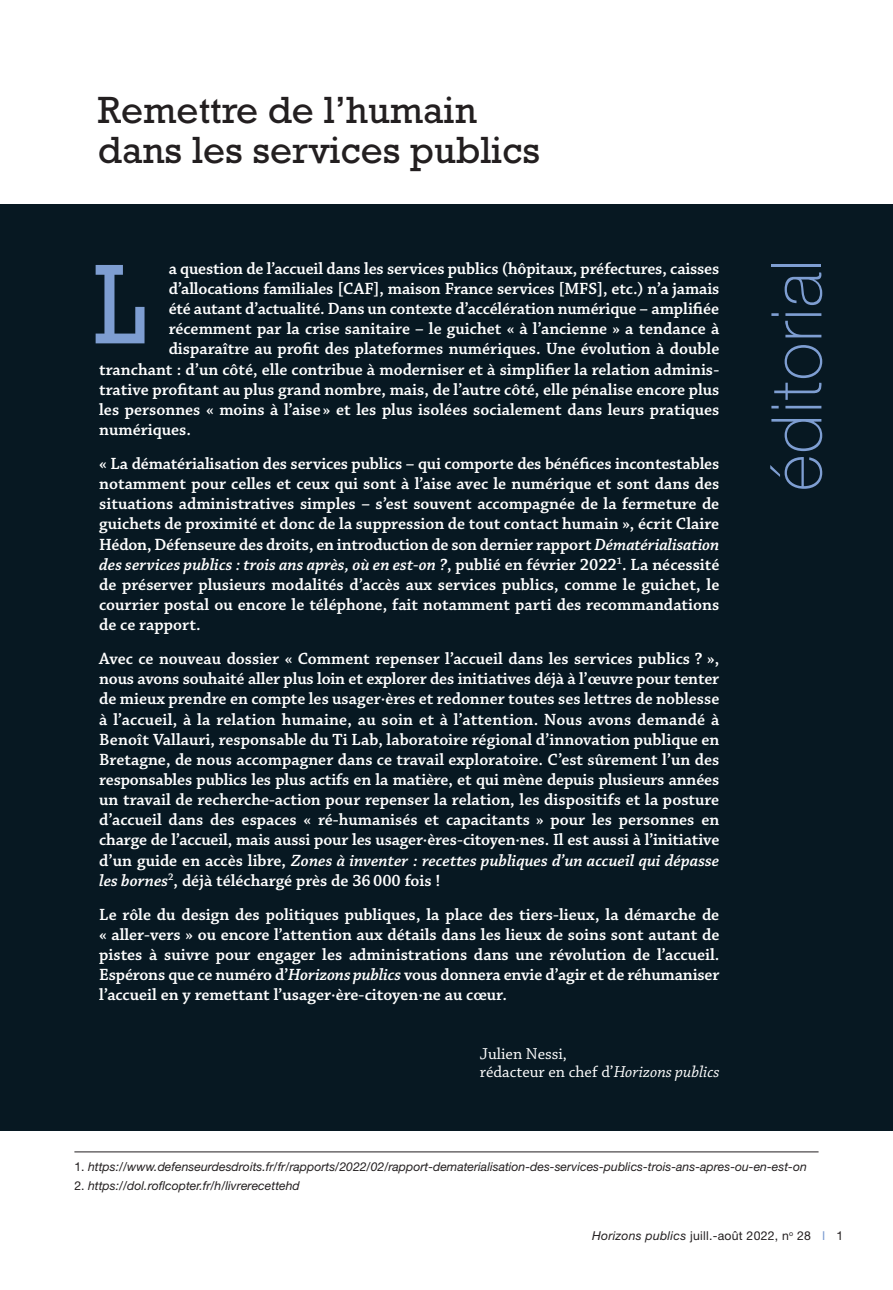
<style>
.page{position:relative;width:893px;height:1290px;background:#fff}
.page>*{position:absolute;margin:0;border:0;box-sizing:border-box;transform-origin:0 0}
.t1{font:115.5px "Rockwell Std";color:#7e9ed2;scale:.85 1}
.t2{font:100 70px "Helvetica Neue LT Std";letter-spacing:.02em;color:#7e9ed2}
.t3{font:38.5px/40.2px "Rockwell Std";color:#231f20}
.t4{font:600 17.15px/20.1px "Chaparral Pro";color:#fff;text-align:justify}
.t5{font:16.62px/18.4px "Chaparral Pro";color:#fff}
.t6{font:italic 12.25px "Helvetica Neue LT Std";color:#231f20}
.t7{font:12.25px "Helvetica Neue LT Std";letter-spacing:.02em;color:#231f20}
.s1{font-style:italic}
.s2{font-style:normal}
.s3{color:#7e9ed2}
</style>
<div class="page">
<div style="left:0;top:204px;width:893px;height:927px;background:#071822"></div>
<hr style="left:74px;top:1151px;width:745px;height:1px;background:#231f20">
<h3 class="t3" style="left:98px;top:89px;width:444px">Remettre de l’humain dans les services publics</h3>
<p class="t4" style="left:169px;top:259px;width:552px">a question de l’accueil dans les services publics (hôpitaux, préfectures, caisses</p>
<p class="t4" style="left:169px;top:279px;width:552px">d’allocations familiales [CAF], maison France services [MFS], etc.) n’a jamais</p>
<p class="t4" style="left:169px;top:299px;width:552px">été autant d’actualité. Dans un contexte d’accélération numérique – amplifiée</p>
<p class="t4" style="left:169px;top:319px;width:552px">récemment par la crise sanitaire – le guichet « à l’ancienne » a tendance à</p>
<p class="t4" style="left:169px;top:339px;width:552px">disparaître au profit des plateformes numériques. Une évolution à double</p>
<p class="t4" style="left:99px;top:360px;width:622px">tranchant : d’un côté, elle contribue à moderniser et à simplifier la relation adminis-</p>
<p class="t4" style="left:99px;top:380px;width:622px">trative profitant au plus grand nombre, mais, de l’autre côté, elle pénalise encore plus</p>
<p class="t4" style="left:99px;top:400px;width:622px">les personnes « moins à l’aise » et les plus isolées socialement dans leurs pratiques</p>
<p class="t4" style="left:99px;top:420px;width:94px">numériques.</p>
<p class="t4" style="left:99px;top:454px;width:622px">« La dématérialisation des services publics – qui comporte des bénéfices incontestables notamment pour celles et ceux qui sont à l’aise avec le numérique et sont dans des situations administratives simples – s’est souvent accompagnée de la fermeture de guichets de proximité et donc de la suppression de tout contact humain », écrit Claire Hédon, Défenseure des droits, en introduction de son dernier rapport <span class="s1">Dématérialisation des services publics : trois ans après, où en est-on ?</span>, publié en février 2022<sup>1</sup>. La nécessité de préserver plusieurs modalités d’accès aux services publics, comme le guichet, le courrier postal ou encore le téléphone, fait notamment parti des recommandations de ce rapport.</p>
<p class="t4" style="left:99px;top:649px;width:622px">Avec ce nouveau dossier « Comment repenser l’accueil dans les services publics ? », nous avons souhaité aller plus loin et explorer des initiatives déjà à l’œuvre pour tenter de mieux prendre en compte les usager·ères et redonner toutes ses lettres de noblesse à l’accueil, à la relation humaine, au soin et à l’attention. Nous avons demandé à Benoît Vallauri, responsable du Ti Lab, laboratoire régional d’innovation publique en Bretagne, de nous accompagner dans ce travail exploratoire. C’est sûrement l’un des responsables publics les plus actifs en la matière, et qui mène depuis plusieurs années un travail de recherche-action pour repenser la relation, les dispositifs et la posture d’accueil dans des espaces « ré-humanisés et capacitants » pour les personnes en charge de l’accueil, mais aussi pour les usager·ères-citoyen·nes. Il est aussi à l’initiative d’un guide en accès libre, <span class="s1">Zones à inventer : recettes publiques d’un accueil qui dépasse les bornes</span><sup>2</sup>, déjà téléchargé près de 36000 fois !</p>
<p class="t4" style="left:99px;top:905px;width:622px">Le rôle du design des politiques publiques, la place des tiers-lieux, la démarche de « aller-vers » ou encore l’attention aux détails dans les lieux de soins sont autant de pistes à suivre pour engager les administrations dans une révolution de l’accueil.<br>Espérons que ce numéro d’<span class="s1">Horizons publics</span> vous donnera envie d’agir et de réhumaniser l’accueil en y remettant l’usager·ère-citoyen·ne au cœur.</p>
<h1 class="t1" style="left:94px;top:237px;width:62px">L</h1>
<p class="t5" style="left:480px;top:1045px;width:241px">Julien Nessi,<br>rédacteur en chef d’<span class="s1">Horizons publics</span></p>
<h2 class="t2" style="left:756px;top:491px;width:233px;rotate:-90deg">éditorial</h2>
<p class="t6" style="left:74px;top:1159px;width:734px"><span class="s2">1.</span> https://www.defenseurdesdroits.fr/fr/rapports/2022/02/rapport-dematerialisation-des-services-publics-trois-ans-apres-ou-en-est-on</p>
<p class="t6" style="left:74px;top:1178px;width:227px"><span class="s2">2.</span> https://dol.roflcopter.fr/h/livrerecettehd</p>
<p class="t7" style="left:592px;top:1228px;width:253px"><span class="s1">Horizons publics</span> juill.-août 2022, n<sup>o</sup> 28 <span class="s3">I</span> 1</p>
</div>
